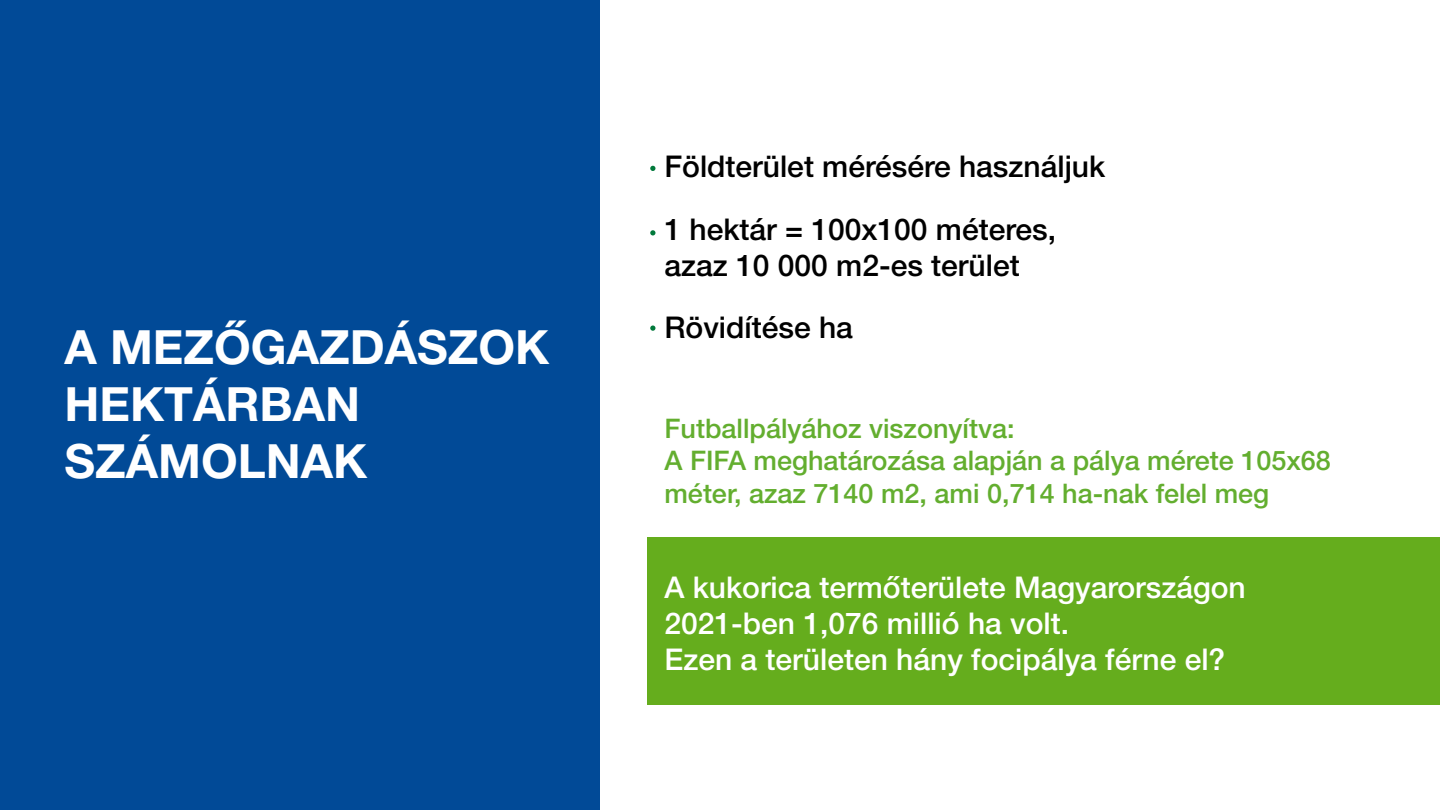
<style>
.page{position:relative;width:1440px;height:810px;background:#fff}
.page>*{position:absolute;margin:0;border:0;box-sizing:border-box;transform-origin:0 0}
.t1{font:700 47.25px/56.7px "Helvetica Neue LT Pro";color:#fff}
.t2{font:500 30px/36px "Helvetica Neue LT Pro";color:#fff}
.t3{font:500 30px/36px "Helvetica Neue LT Pro";color:#000}
.t4{font:500 27px/32.4px "Helvetica Neue LT Pro";color:#63ae2f}
</style>
<div class="page">
<div style="left:648px;top:537px;width:792px;height:168px;background:#65ad1d"></div>
<svg style="left:650px;top:166px;width:6px;height:5px"></svg>
<svg style="left:650px;top:230px;width:6px;height:6px"></svg>
<svg style="left:650px;top:326px;width:6px;height:5px"></svg>
<div style="left:0;top:0;width:600px;height:810px;background:#014a97"></div>
<h1 class="t1" style="left:64px;top:318px;width:486px">A MEZŐGAZDÁSZOK<br>HEKTÁRBAN<br>SZÁMOLNAK</h1>
<p class="t3" style="left:664px;top:148px;width:442px">Földterület mérésére használjuk</p>
<p class="t3" style="left:664px;top:211px;width:393px">1 hektár = 100x100 méteres, azaz 10 000 m2-es terület</p>
<p class="t3" style="left:664px;top:309px;width:190px">Rövidítése ha</p>
<p class="t4" style="left:664px;top:412px;width:668px">Futballpályához viszonyítva:<br>A FIFA meghatározása alapján a pálya mérete 105x68 méter, azaz 7140 m2, ami 0,714 ha-nak felel meg</p>
<p class="t2" style="left:664px;top:569px;width:583px">A kukorica termőterülete Magyarországon<br>2021-ben 1,076 millió ha volt.<br>Ezen a területen hány focipálya férne el?</p>
</div>
